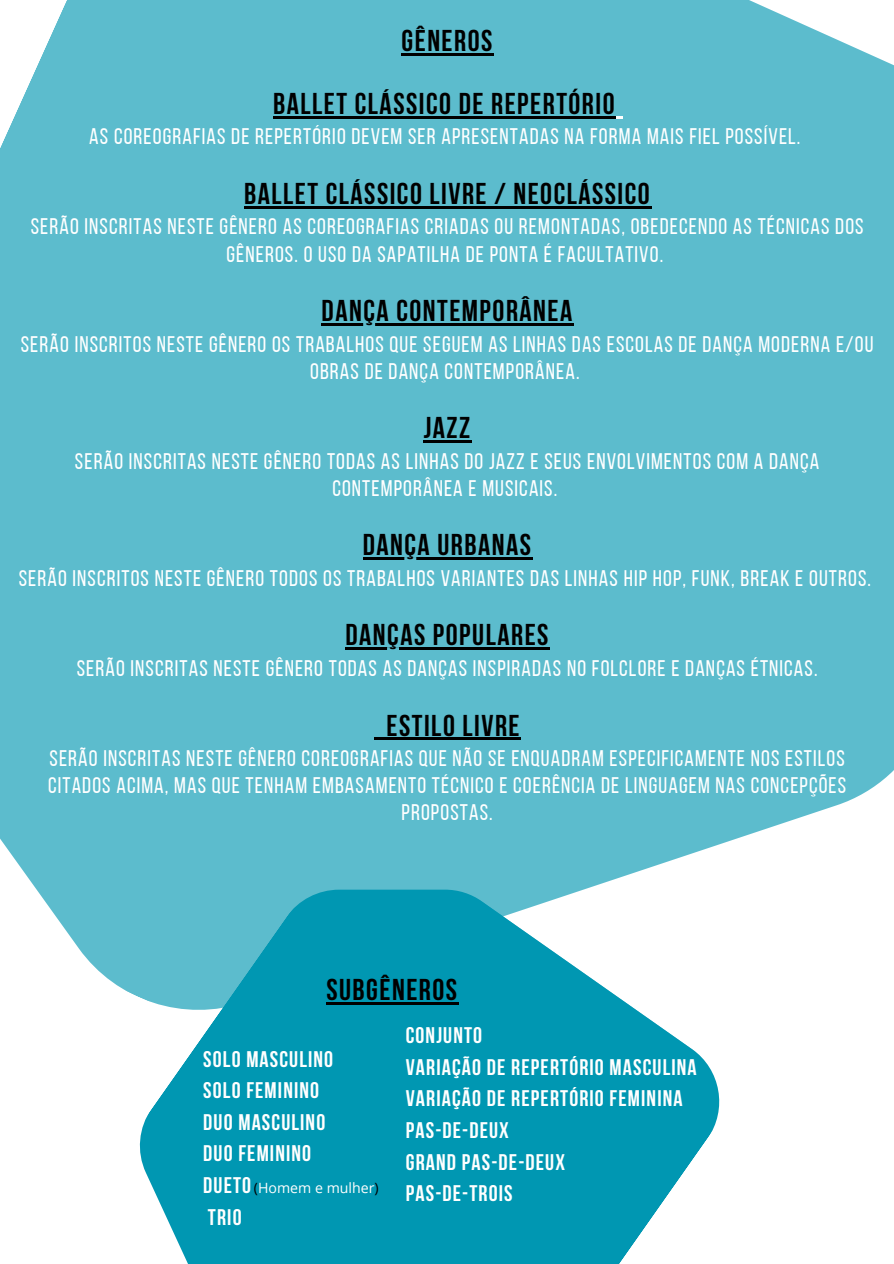
<style>
.page{position:relative;width:894px;height:1264px;background:#fff}
.page>*{position:absolute;margin:0;border:0;box-sizing:border-box;transform-origin:0 0}
.t1{font:700 30px "Bebas Neue";letter-spacing:.05em;color:#000}
.t2{font:22.5px/27px "Bebas Neue";letter-spacing:.05em;color:#fff;text-align:center}
.t3{font:700 22.5px/31.5px "Bebas Neue";letter-spacing:.05em;color:#fff}
.t4{font:14.1px "Open Sans";color:#fefefe}
.s1{color:#000}
</style>
<div class="page">
<div style="left:0;top:0;width:893px;height:996px;background:#5cbccd"></div>
<svg style="left:136px;top:889px;width:591px;height:374px;fill:#0097b2"></svg>
<hr style="left:401px;top:53px;width:93px;height:2px;background:#000">
<hr style="left:273px;top:116px;width:343px;height:2px;background:#000">
<svg style="left:616px;top:116px;width:6px;height:2px"></svg>
<hr style="left:244px;top:206px;width:407px;height:2px;background:#000">
<hr style="left:321px;top:323px;width:252px;height:3px;background:#000">
<hr style="left:423px;top:440px;width:48px;height:3px;background:#000">
<hr style="left:362px;top:557px;width:170px;height:3px;background:#000">
<hr style="left:345px;top:647px;width:205px;height:3px;background:#000">
<svg style="left:374px;top:737px;width:12px;height:3px"></svg>
<hr style="left:386px;top:737px;width:135px;height:3px;background:#000">
<hr style="left:326px;top:1002px;width:132px;height:2px;background:#000">
<h1 class="t1" style="left:401px;top:28px;width:92px">GÊNEROS</h1>
<h3 class="t1" style="left:273px;top:91px;width:343px">BALLET CLÁSSICO DE REPERTÓRIO</h3>
<h3 class="t2" style="left:89px;top:125px;width:712px">AS COREOGRAFIAS DE REPERTÓRIO DEVEM SER APRESENTADAS NA FORMA MAIS FIEL POSSÍVEL.</h3>
<h3 class="t1" style="left:244px;top:181px;width:407px">BALLET CLÁSSICO LIVRE / NEOCLÁSSICO</h3>
<h3 class="t2" style="left:31px;top:215px;width:834px">SERÃO INSCRITAS NESTE GÊNERO AS COREOGRAFIAS CRIADAS OU REMONTADAS, OBEDECENDO AS TÉCNICAS DOS<br>GÊNEROS. O USO DA SAPATILHA DE PONTA É FACULTATIVO.</h3>
<h3 class="t1" style="left:321px;top:299px;width:252px">DANÇA CONTEMPORÂNEA</h3>
<h3 class="t2" style="left:21px;top:332px;width:854px">SERÃO INSCRITOS NESTE GÊNERO OS TRABALHOS QUE SEGUEM AS LINHAS DAS ESCOLAS DE DANÇA MODERNA E/OU<br>OBRAS DE DANÇA CONTEMPORÂNEA.</h3>
<h3 class="t1" style="left:423px;top:416px;width:48px">JAZZ</h3>
<h3 class="t2" style="left:75px;top:449px;width:745px">SERÃO INSCRITAS NESTE GÊNERO TODAS AS LINHAS DO JAZZ E SEUS ENVOLVIMENTOS COM A DANÇA<br>CONTEMPORÂNEA E MUSICAIS.</h3>
<h3 class="t1" style="left:362px;top:533px;width:170px">DANÇA URBANAS</h3>
<h3 class="t2" style="left:19px;top:566px;width:853px">SERÃO INSCRITOS NESTE GÊNERO TODOS OS TRABALHOS VARIANTES DAS LINHAS HIP HOP, FUNK, BREAK E OUTROS.</h3>
<h3 class="t1" style="left:345px;top:623px;width:204px">DANÇAS POPULARES</h3>
<h3 class="t2" style="left:77px;top:656px;width:742px">SERÃO INSCRITAS NESTE GÊNERO TODAS AS DANÇAS INSPIRADAS NO FOLCLORE E DANÇAS ÉTNICAS.</h3>
<h3 class="t1" style="left:386px;top:713px;width:134px">ESTILO LIVRE</h3>
<h3 class="t2" style="left:48px;top:746px;width:799px">SERÃO INSCRITAS NESTE GÊNERO COREOGRAFIAS QUE NÃO SE ENQUADRAM ESPECIFICAMENTE NOS ESTILOS<br>CITADOS ACIMA, MAS QUE TENHAM EMBASAMENTO TÉCNICO E COERÊNCIA DE LINGUAGEM NAS CONCEPÇÕES<br>PROPOSTAS.</h3>
<h2 class="t1" style="left:326px;top:977px;width:132px">SUBGÊNEROS</h2>
<h1 class="t3" style="left:203px;top:1045px;width:131px">SOLO MASCULINO<br>SOLO FEMININO<br>DUO MASCULINO<br>DUO FEMININO<br>DUETO<br>TRIO</h1>
<p class="t4" style="left:254px;top:1177px;width:126px"><span class="s1">(</span>Homem e mulher<span class="s1">)</span></p>
<h2 class="t3" style="left:405px;top:1022px;width:292px">CONJUNTO<br>VARIAÇÃO DE REPERTÓRIO MASCULINA<br>VARIAÇÃO DE REPERTÓRIO FEMININA<br>PAS-DE-DEUX<br>GRAND PAS-DE-DEUX<br>PAS-DE-TROIS</h2>
</div>
